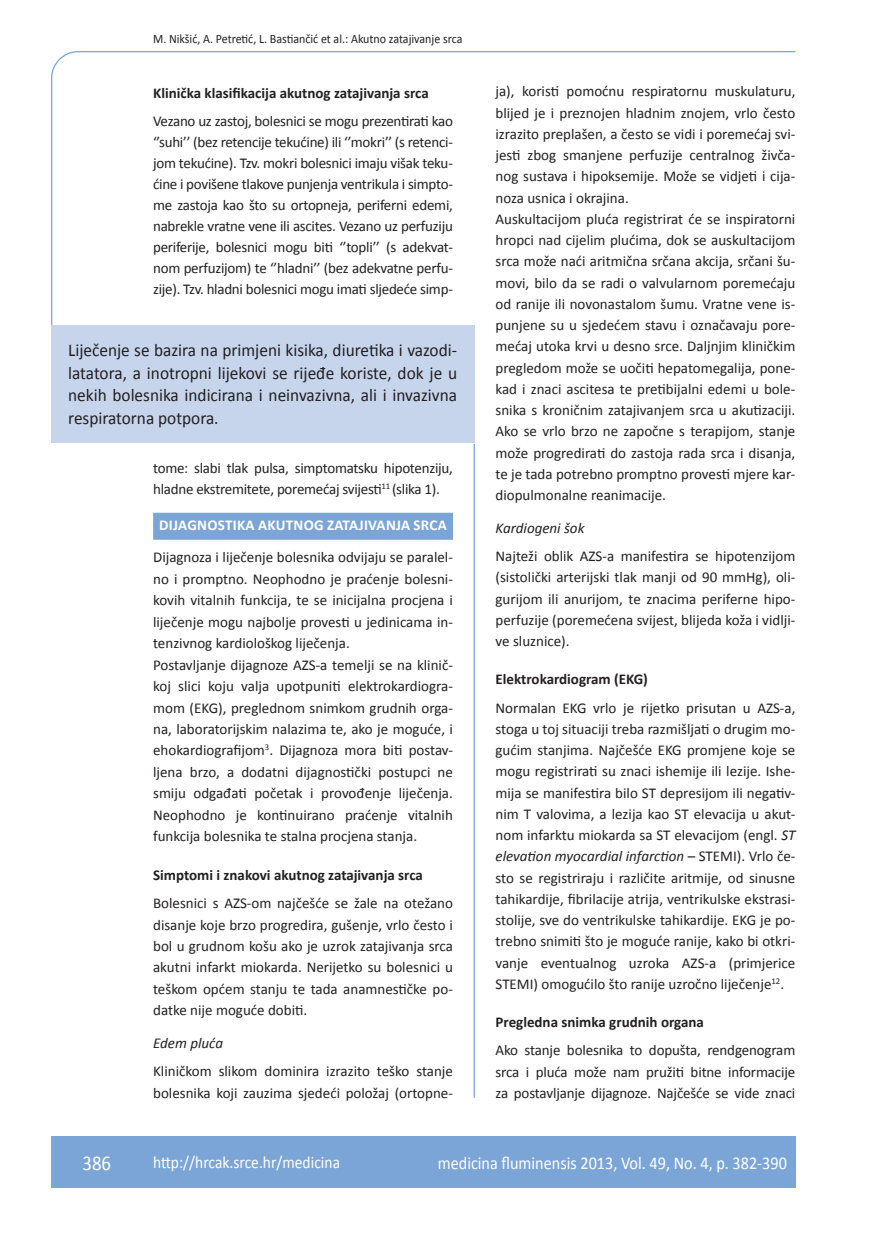
<style>
.page{position:relative;width:872px;height:1234px;background:#fff}
.page>*{position:absolute;margin:0;border:0;box-sizing:border-box;transform-origin:0 0}
.t1{font:21px "Calibri";color:#fff;scale:.9 1}
.t2{font:18px/22.5px "Calibri";color:#231f20;text-align:justify;scale:.96 1}
.t3{font:18px "Calibri";color:#fff;scale:.9 1}
.t4{font:17.25px "Calibri";color:#fff;scale:.9 1}
.t5{font:15px/21.3px "Calibri";color:#231f20;text-align:justify}
.t6{font:700 15px "Calibri";color:#231f20}
.t7{font:15px/21.5px "Calibri";letter-spacing:-.02em;color:#231f20}
.t8{font:700 15px "Calibri";letter-spacing:.02em;color:#fff}
.t9{font:italic 15px "Calibri";color:#231f20}
.t10{font:12.75px "Calibri";color:#231f20;scale:.94 1}
.s1{font-style:italic}
</style>
<div class="page">
<svg style="left:51px;top:51px;width:745px;height:275px"></svg>
<hr style="left:473px;top:444px;width:2px;height:653px;background:#7ca5d7">
<div style="left:51px;top:1135px;width:744px;height:51px;background:#7ca5d7"></div>
<div style="left:51px;top:325px;width:423px;height:118px;background:#c6d5ec"></div>
<div style="left:153px;top:512px;width:300px;height:27px;background:#7ca5d7"></div>
<p class="t10" style="left:153px;top:30px;width:331px">M. Nikšić, A. Petretić, L. Bastiančić et al.: Akutno zatajivanje srca</p>
<p class="t6" style="left:153px;top:84px;width:277px">Klinička klasifikacija akutnog zatajivanja srca</p>
<p class="t5" style="left:153px;top:110px;width:301px">Vezano uz zastoj, bolesnici se mogu prezentirati kao ‘’suhi’’ (bez retencije tekućine) ili ‘’mokri’’ (s retenci&shy;jom tekućine). Tzv. mokri bolesnici imaju višak teku&shy;ćine i povišene tlakove punjenja ventrikula i simpto&shy;me zastoja kao što su ortopneja, periferni edemi, nabrekle vratne vene ili ascites. Vezano uz perfuziju periferije, bolesnici mogu biti ‘’topli’’ (s adekvat&shy;nom perfuzijom) te ‘’hladni’’ (bez adekvatne perfu&shy;zije). Tzv. hladni bolesnici mogu imati sljedeće simp-</p>
<p class="t2" style="left:68px;top:338px;width:407px">Liječenje se bazira na primjeni kisika, diuretika i vazodi&shy;latatora, a inotropni lijekovi se rijeđe koriste, dok je u nekih bolesnika indicirana i neinvazivna, ali i invazivna respiratorna potpora.</p>
<p class="t7" style="left:153px;top:456px;width:301px">tome: slabi tlak pulsa, simptomatsku hipotenziju, hladne ekstremitete, poremećaj svijesti<sup>11</sup> (slika 1).</p>
<p class="t8" style="left:159px;top:515px;width:289px">DIJAGNOSTIKA AKUTNOG ZATAJIVANJA SRCA</p>
<p class="t5" style="left:153px;top:546px;width:301px;text-align:left">Dijagnoza i liječenje bolesnika odvijaju se paralel&shy;no i promptno. Neophodno je praćenje bolesni&shy;kovih vitalnih funkcija, te se inicijalna procjena i liječenje mogu najbolje provesti u jedinicama in&shy;tenzivnog kardiološkog liječenja.<br>Postavljanje dijagnoze AZS-a temelji se na klinič&shy;koj slici koju valja upotpuniti elektrokardiogra&shy;mom (EKG), preglednom snimkom grudnih orga&shy;na, laboratorijskim nalazima te, ako je moguće, i ehokardiografijom<sup>3</sup>. Dijagnoza mora biti postav&shy;ljena brzo, a dodatni dijagnostički postupci ne smiju odgađati početak i provođenje liječenja.<br>Neophodno je kontinuirano praćenje vitalnih funkcija bolesnika te stalna procjena stanja.</p>
<p class="t6" style="left:153px;top:865px;width:271px">Simptomi i znakovi akutnog zatajivanja srca</p>
<p class="t5" style="left:153px;top:891px;width:301px">Bolesnici s AZS-om najčešće se žale na otežano disanje koje brzo progredira, gušenje, vrlo često i bol u grudnom košu ako je uzrok zatajivanja srca akutni infarkt miokarda. Nerijetko su bolesnici u teškom općem stanju te tada anamnestičke po&shy;datke nije moguće dobiti.</p>
<p class="t9" style="left:153px;top:1033px;width:71px">Edem pluća</p>
<p class="t5" style="left:153px;top:1059px;width:301px">Kliničkom slikom dominira izrazito teško stanje bolesnika koji zauzima sjedeći položaj (ortopne-</p>
<p class="t5" style="left:495px;top:80px;width:301px;text-align:left">ja), koristi pomoćnu respiratornu muskulaturu, blijed je i preznojen hladnim znojem, vrlo često izrazito preplašen, a često se vidi i poremećaj svi&shy;jesti zbog smanjene perfuzije centralnog živča&shy;nog sustava i hipoksemije. Može se vidjeti i cija&shy;noza usnica i okrajina.<br>Auskultacijom pluća registrirat će se inspiratorni hropci nad cijelim plućima, dok se auskultacijom srca može naći aritmična srčana akcija, srčani šu&shy;movi, bilo da se radi o valvularnom poremećaju od ranije ili novonastalom šumu. Vratne vene is&shy;punjene su u sjedećem stavu i označavaju pore&shy;mećaj utoka krvi u desno srce. Daljnjim kliničkim pregledom može se uočiti hepatomegalija, pone&shy;kad i znaci ascitesa te pretibijalni edemi u bole&shy;snika s kroničnim zatajivanjem srca u akutizaciji.<br>Ako se vrlo brzo ne započne s terapijom, stanje može progredirati do zastoja rada srca i disanja, te je tada potrebno promptno provesti mjere kar&shy;diopulmonalne reanimacije.</p>
<p class="t9" style="left:495px;top:518px;width:90px">Kardiogeni šok</p>
<p class="t5" style="left:495px;top:544px;width:301px">Najteži oblik AZS-a manifestira se hipotenzijom (sistolički arterijski tlak manji od 90 mmHg), oli&shy;gurijom ili anurijom, te znacima periferne hipo&shy;perfuzije (poremećena svijest, blijeda koža i vidlji&shy;ve sluznice).</p>
<p class="t6" style="left:495px;top:670px;width:154px">Elektrokardiogram (EKG)</p>
<p class="t5" style="left:495px;top:696px;width:301px">Normalan EKG vrlo je rijetko prisutan u AZS-a, stoga u toj situaciji treba razmišljati o drugim mo&shy;gućim stanjima. Najčešće EKG promjene koje se mogu registrirati su znaci ishemije ili lezije. Ishe&shy;mija se manifestira bilo ST depresijom ili negativ&shy;nim T valovima, a lezija kao ST elevacija u akut&shy;nom infarktu miokarda sa ST elevacijom (engl. <span class="s1">ST elevation myocardial infarction</span> – STEMI). Vrlo če&shy;sto se registriraju i različite aritmije, od sinusne tahikardije, fibrilacije atrija, ventrikulske ekstrasi&shy;stolije, sve do ventrikulske tahikardije. EKG je po&shy;trebno snimiti što je moguće ranije, kako bi otkri&shy;vanje eventualnog uzroka AZS-a (primjerice STEMI) omogućilo što ranije uzročno liječenje<sup>12</sup>.</p>
<p class="t6" style="left:495px;top:1012px;width:210px">Pregledna snimka grudnih organa</p>
<p class="t5" style="left:495px;top:1038px;width:301px">Ako stanje bolesnika to dopušta, rendgenogram srca i pluća može nam pružiti bitne informacije za postavljanje dijagnoze. Najčešće se vide znaci</p>
<h1 class="t1" style="left:82px;top:1149px;width:33px">386</h1>
<p class="t4" style="left:153px;top:1150px;width:209px">http://hrcak.srce.hr/medicina</p>
<p class="t3" style="left:438px;top:1151px;width:389px">medicina fluminensis 2013, Vol. 49, No. 4, p. 382-390</p>
</div>
